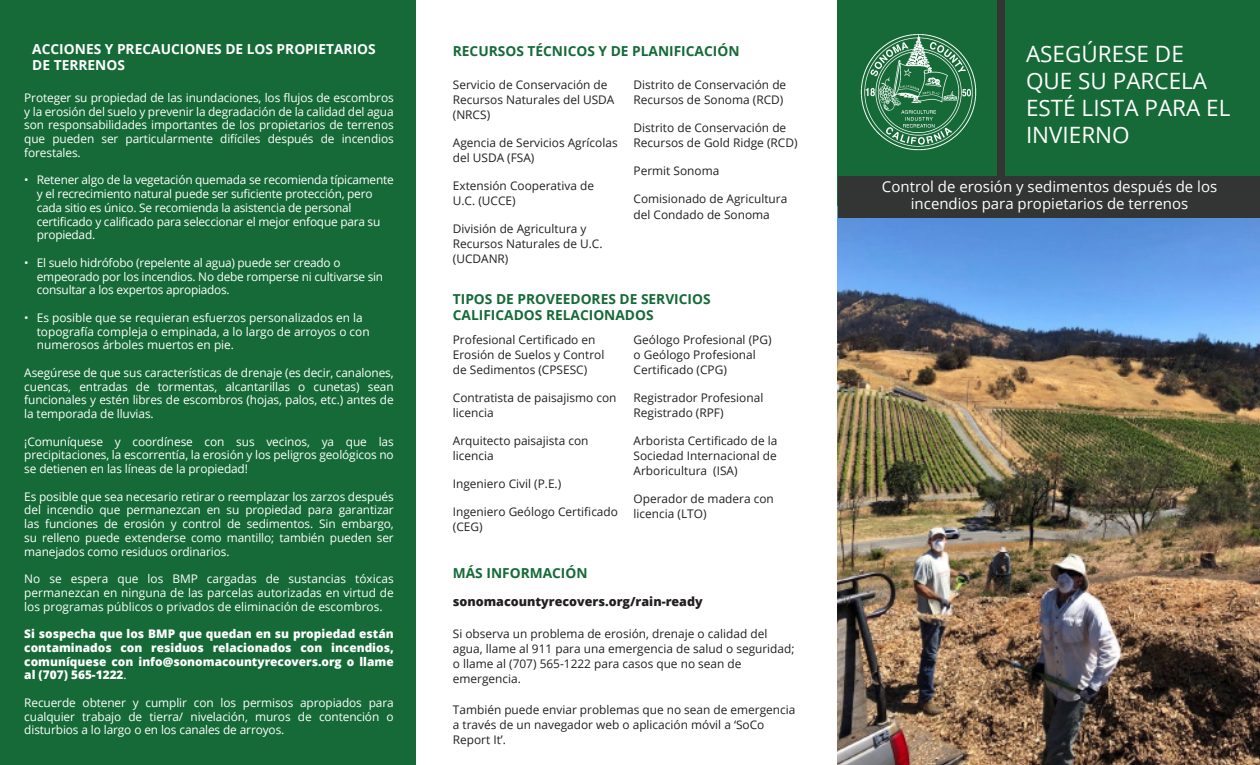
<style>
.page{position:relative;width:1260px;height:765px;background:#fff}
.page>*{position:absolute;margin:0;border:0;box-sizing:border-box;transform-origin:0 0}
.t1{font:22.5px/27px "Open Sans";color:#fff}
.t2{font:15px/16.2px "Open Sans";color:#fff;text-align:center}
.t3{font:700 13.75px/16.2px "Open Sans";color:#156a37}
.t4{font:700 13.75px/16.2px "Open Sans";color:#fff}
.t5{font:800 12.5px "Open Sans";color:#231f20}
.bullets{font:11.88px/13.8px "Open Sans";letter-spacing:-.01em;color:#fff;text-align:justify}
.t6{font:11.88px/15px "Open Sans";color:#231f20}
.t7{font:800 11.88px/13.8px "Open Sans";color:#fff;text-align:justify}
.s1{font-weight:400}
</style>
<div class="page">
<div style="left:0;top:0;width:416px;height:765px;background:#156a37"></div>
<div style="left:838px;top:0;width:422px;height:234px;background:#156a37"></div>
<img style="left:860px;top:33px;width:117px;height:118px">
<div style="left:998px;top:0;width:7px;height:216px;background:#333434"></div>
<img style="left:838px;top:206px;width:422px;height:559px">
<div style="left:839px;top:176px;width:421px;height:41px;background:#333434"></div>
<p class="t4" style="left:32px;top:40px;width:345px">ACCIONES Y PRECAUCIONES DE LOS PROPIETARIOS<br>DE TERRENOS</p>
<p class="bullets" style="left:24px;top:90px;width:371px">Proteger su propiedad de las inundaciones, los flujos de escombros y la erosión del suelo y prevenir la degradación de la calidad del agua son responsabilidades importantes de los propietarios de terrenos que pueden ser particularmente difíciles después de incendios forestales.</p>
<p class="bullets" style="left:37px;top:173px;width:358px;text-align:left;text-indent:-12px">• Retener algo de la vegetación quemada se recomienda típicamente y el recrecimiento natural puede ser suficiente protección, pero cada sitio es único. Se recomienda la asistencia de personal certificado y calificado para seleccionar el mejor enfoque para su propiedad.</p>
<p class="bullets" style="left:37px;top:255px;width:348px;text-align:left;text-indent:-12px">• El suelo hidrófobo (repelente al agua) puede ser creado o empeorado por los incendios. No debe romperse ni cultivarse sin consultar a los expertos apropiados.</p>
<p class="bullets" style="left:37px;top:310px;width:334px;text-align:left;text-indent:-12px">• Es posible que se requieran esfuerzos personalizados en la topografía compleja o empinada, a lo largo de arroyos o con numerosos árboles muertos en pie.</p>
<p class="bullets" style="left:24px;top:365px;width:371px">Asegúrese de que sus características de drenaje (es decir, canalones, cuencas, entradas de tormentas, alcantarillas o cunetas) sean funcionales y estén libres de escombros (hojas, palos, etc.) antes de la temporada de lluvias.</p>
<p class="bullets" style="left:24px;top:434px;width:371px">¡Comuníquese y coordínese con sus vecinos, ya que las precipitaciones, la escorrentía, la erosión y los peligros geológicos no se detienen en las líneas de la propiedad!</p>
<p class="bullets" style="left:24px;top:489px;width:371px">Es posible que sea necesario retirar o reemplazar los zarzos después del incendio que permanezcan en su propiedad para garantizar las funciones de erosión y control de sedimentos. Sin embargo, su relleno puede extenderse como mantillo; también pueden ser manejados como residuos ordinarios.</p>
<p class="bullets" style="left:24px;top:572px;width:371px">No se espera que los BMP cargadas de sustancias tóxicas permanezcan en ninguna de las parcelas autorizadas en virtud de los programas públicos o privados de eliminación de escombros.</p>
<p class="t7" style="left:24px;top:626px;width:371px">Si sospecha que los BMP que quedan en su propiedad están contaminados con residuos relacionados con incendios, comuníquese con info@sonomacountyrecovers.org o llame al (707) 565-1222<span class="s1">.</span></p>
<p class="bullets" style="left:24px;top:695px;width:371px">Recuerde obtener y cumplir con los permisos apropiados para cualquier trabajo de tierra/ nivelación, muros de contención o disturbios a lo largo o en los canales de arroyos.</p>
<p class="t3" style="left:453px;top:42px;width:288px">RECURSOS TÉCNICOS Y DE PLANIFICACIÓN</p>
<p class="t6" style="left:453px;top:77px;width:163px">Servicio de Conservación de<br>Recursos Naturales del USDA (NRCS)</p>
<p class="t6" style="left:453px;top:135px;width:166px">Agencia de Servicios Agrícolas del USDA (FSA)</p>
<p class="t6" style="left:453px;top:178px;width:143px">Extensión Cooperativa de<br>U.C. (UCCE)</p>
<p class="t6" style="left:453px;top:221px;width:151px">División de Agricultura y<br>Recursos Naturales de U.C. (UCDANR)</p>
<p class="t6" style="left:634px;top:77px;width:154px">Distrito de Conservación de<br>Recursos de Sonoma (RCD)</p>
<p class="t6" style="left:634px;top:120px;width:165px">Distrito de Conservación de<br>Recursos de Gold Ridge (RCD)</p>
<p class="t6" style="left:634px;top:163px;width:87px">Permit Sonoma</p>
<p class="t6" style="left:634px;top:190px;width:155px;line-height:16.2px">Comisionado de Agricultura del Condado de Sonoma</p>
<p class="t3" style="left:453px;top:290px;width:259px">TIPOS DE PROVEEDORES DE SERVICIOS<br>CALIFICADOS RELACIONADOS</p>
<p class="t6" style="left:453px;top:332px;width:153px">Profesional Certificado en<br>Erosión de Suelos y Control de Sedimentos (CPSESC)</p>
<p class="t6" style="left:453px;top:390px;width:165px">Contratista de paisajismo con licencia</p>
<p class="t6" style="left:453px;top:433px;width:137px">Arquitecto paisajista con licencia</p>
<p class="t6" style="left:453px;top:476px;width:110px">Ingeniero Civil (P.E.)</p>
<p class="t6" style="left:453px;top:504px;width:167px">Ingeniero Geólogo Certificado (CEG)</p>
<p class="t6" style="left:634px;top:332px;width:139px">Geólogo Profesional (PG) o Geólogo Profesional<br>Certificado (CPG)</p>
<p class="t6" style="left:634px;top:390px;width:131px">Registrador Profesional<br>Registrado (RPF)</p>
<p class="t6" style="left:634px;top:433px;width:145px;text-align:justify">Arborista Certificado de la Sociedad Internacional de Arboricultura (ISA)</p>
<p class="t6" style="left:634px;top:491px;width:142px">Operador de madera con licencia (LTO)</p>
<p class="t3" style="left:453px;top:564px;width:136px">MÁS INFORMACIÓN</p>
<p class="t5" style="left:453px;top:592px;width:251px">sonomacountyrecovers.org/rain-ready</p>
<p class="t6" style="left:453px;top:625px;width:343px">Si observa un problema de erosión, drenaje o calidad del agua, llame al 911 para una emergencia de salud o seguridad; o llame al (707) 565-1222 para casos que no sean de emergencia.</p>
<p class="t6" style="left:453px;top:702px;width:344px">También puede enviar problemas que no sean de emergencia a través de un navegador web o aplicación móvil a ‘SoCo<br>Report It’.</p>
<p class="t1" style="left:1026px;top:40px;width:206px">ASEGÚRESE DE<br>QUE SU PARCELA<br>ESTÉ LISTA PARA EL<br>INVIERNO</p>
<p class="t2" style="left:882px;top:178px;width:337px">Control de erosión y sedimentos después de los incendios para propietarios de terrenos</p>
</div>
